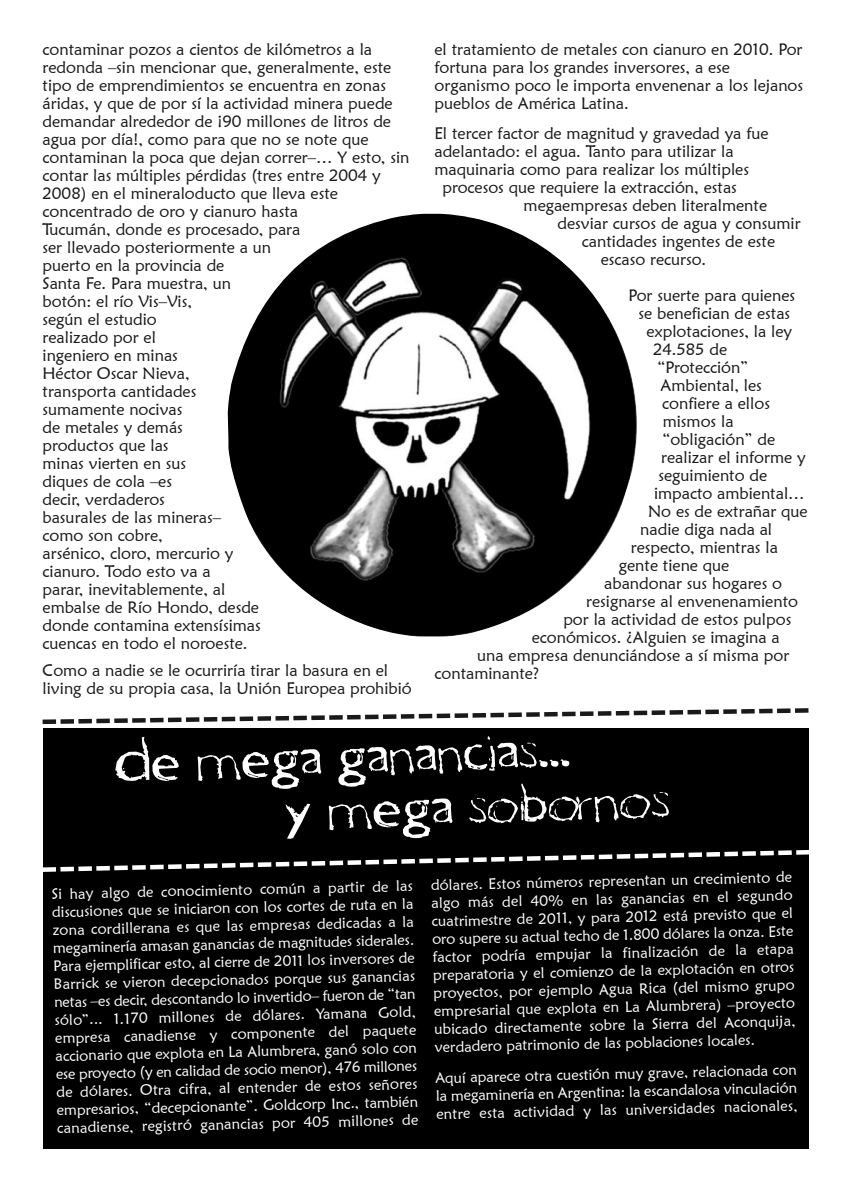
<style>
.page{position:relative;width:851px;height:1191px;background:#fff}
.page>*{position:absolute;margin:0;border:0;box-sizing:border-box;transform-origin:0 0}
.t1{font:51.15px/53.7px "One Way";color:#fff;scale:1.09 1}
.t2{font:16.5px/18px "Maiandra GD";color:#191919}
.t3{font:15px/18px "Maiandra GD";color:#fff;text-align:justify}
</style>
<div class="page">
<div style="left:43px;top:728px;width:765px;height:420px;background:#000"></div>
<svg style="left:60px;top:850px;width:740px;height:22px"></svg>
<div style="left:42px;top:867px;width:14px;height:5px;background:#fff"></div>
<svg style="left:796px;top:850px;width:12px;height:4px"></svg>
<img style="left:228px;top:214px;width:409px;height:422px">
<svg style="left:56px;top:708px;width:735px;height:16px"></svg>
<div style="left:43px;top:719px;width:13px;height:5px;background:#191919"></div>
<div style="left:794px;top:708px;width:14px;height:5px;background:#191919"></div>
<p class="t2" style="left:43px;top:40px;width:368px">contaminar pozos a cientos de kilómetros a la redonda –sin mencionar que, generalmente, este tipo de emprendimientos se encuentra en zonas áridas, y que de por sí la actividad minera puede demandar alrededor de ¡90 millones de litros de agua por día!, como para que no se note que contaminan la poca que dejan correr–… Y esto, sin contar las múltiples pérdidas (tres entre 2004 y<br>2008) en el mineraloducto que lleva este concentrado de oro y cianuro hasta<br>Tucumán, donde es procesado, para<br>ser llevado posteriormente a un<br>puerto en la provincia de<br>Santa Fe. Para muestra, un<br>botón: el río Vis–Vis,<br>según el estudio<br>realizado por el<br>ingeniero en minas<br>Héctor Oscar Nieva,<br>transporta cantidades<br>sumamente nocivas<br>de metales y demás<br>productos que las<br>minas vierten en sus<br>diques de cola –es<br>decir, verdaderos<br>basurales de las mineras–<br>como son cobre,<br>arsénico, cloro, mercurio y<br>cianuro. Todo esto va a<br>parar, inevitablemente, al<br>embalse de Río Hondo, desde<br>donde contamina extensísimas<br>cuencas en todo el noroeste.</p>
<p class="t2" style="left:43px;top:661px;width:370px">Como a nadie se le ocurriría tirar la basura en el living de su propia casa, la Unión Europea prohibió</p>
<p class="t2" style="left:434px;top:40px;width:370px">el tratamiento de metales con cianuro en 2010. Por fortuna para los grandes inversores, a ese organismo poco le importa envenenar a los lejanos pueblos de América Latina.</p>
<p class="t2" style="left:434px;top:124px;width:335px">El tercer factor de magnitud y gravedad ya fue</p>
<p class="t2" style="left:434px;top:142px;width:300px">adelantado: el agua. Tanto para utilizar la</p>
<p class="t2" style="left:434px;top:160px;width:316px">maquinaria como para realizar los múltiples</p>
<p class="t2" style="left:442px;top:178px;width:296px">procesos que requiere la extracción, estas</p>
<p class="t2" style="left:523px;top:196px;width:245px">megaempresas deben literalmente</p>
<p class="t2" style="left:557px;top:214px;width:244px">desviar cursos de agua y consumir</p>
<p class="t2" style="left:582px;top:232px;width:195px">cantidades ingentes de este</p>
<p class="t2" style="left:600px;top:250px;width:107px">escaso recurso.</p>
<p class="t2" style="left:628px;top:286px;width:168px">Por suerte para quienes</p>
<p class="t2" style="left:638px;top:304px;width:153px">se benefician de estas</p>
<p class="t2" style="left:646px;top:322px;width:147px">explotaciones, la ley</p>
<p class="t2" style="left:653px;top:340px;width:76px">24.585 de</p>
<p class="t2" style="left:657px;top:358px;width:92px">“Protección”</p>
<p class="t2" style="left:660px;top:376px;width:103px">Ambiental, les</p>
<p class="t2" style="left:662px;top:394px;width:109px">confiere a ellos</p>
<p class="t2" style="left:662px;top:412px;width:72px">mismos la</p>
<p class="t2" style="left:662px;top:430px;width:114px">“obligación” de</p>
<p class="t2" style="left:661px;top:448px;width:146px">realizar el informe y</p>
<p class="t2" style="left:658px;top:466px;width:110px">seguimiento de</p>
<p class="t2" style="left:654px;top:484px;width:152px">impacto ambiental…</p>
<p class="t2" style="left:648px;top:502px;width:161px">No es de extrañar que</p>
<p class="t2" style="left:640px;top:520px;width:133px">nadie diga nada al</p>
<p class="t2" style="left:630px;top:538px;width:149px">respecto, mientras la</p>
<p class="t2" style="left:618px;top:556px;width:112px">gente tiene que</p>
<p class="t2" style="left:604px;top:574px;width:179px">abandonar sus hogares o</p>
<p class="t2" style="left:586px;top:592px;width:213px">resignarse al envenenamiento</p>
<p class="t2" style="left:563px;top:610px;width:229px">por la actividad de estos pulpos</p>
<p class="t2" style="left:531px;top:628px;width:249px">económicos. ¿Alguien se imagina a</p>
<p class="t2" style="left:477px;top:646px;width:313px">una empresa denunciándose a sí misma por</p>
<p class="t2" style="left:434px;top:664px;width:106px">contaminante?</p>
<h1 class="t1" style="left:281px;top:734px;width:355px;text-indent:-168px;rotate:-2deg">De mega ganancias...<br>y mega sobornos</h1>
<p class="t3" style="left:52px;top:883px;width:364px;rotate:-1deg">Si hay algo de conocimiento común a partir de las discusiones que se iniciaron con los cortes de ruta en la zona cordillerana es que las empresas dedicadas a la megaminería amasan ganancias de magnitudes siderales.<br>Para ejemplificar esto, al cierre de 2011 los inversores de Barrick se vieron decepcionados porque sus ganancias netas –es decir, descontando lo invertido– fueron de “tan sólo”... 1.170 millones de dólares. Yamana Gold, empresa canadiense y componente del paquete accionario que explota en La Alumbrera, ganó solo con ese proyecto (y en calidad de socio menor), 476 millones de dólares. Otra cifra, al entender de estos señores empresarios, “decepcionante”. Goldcorp Inc., también canadiense, registró ganancias por 405 millones de</p>
<p class="t3" style="left:431px;top:875px;width:363px;rotate:-1deg">dólares. Estos números representan un crecimiento de algo más del 40% en las ganancias en el segundo cuatrimestre de 2011, y para 2012 está previsto que el oro supere su actual techo de 1.800 dólares la onza. Este factor podría empujar la finalización de la etapa preparatoria y el comienzo de la explotación en otros proyectos, por ejemplo Agua Rica (del mismo grupo empresarial que explota en La Alumbrera) –proyecto ubicado directamente sobre la Sierra del Aconquija, verdadero patrimonio de las poblaciones locales.</p>
<p class="t3" style="left:435px;top:1067px;width:363px;rotate:-1deg">Aquí aparece otra cuestión muy grave, relacionada con la megaminería en Argentina: la escandalosa vinculación entre esta actividad y las universidades nacionales,</p>
</div>
